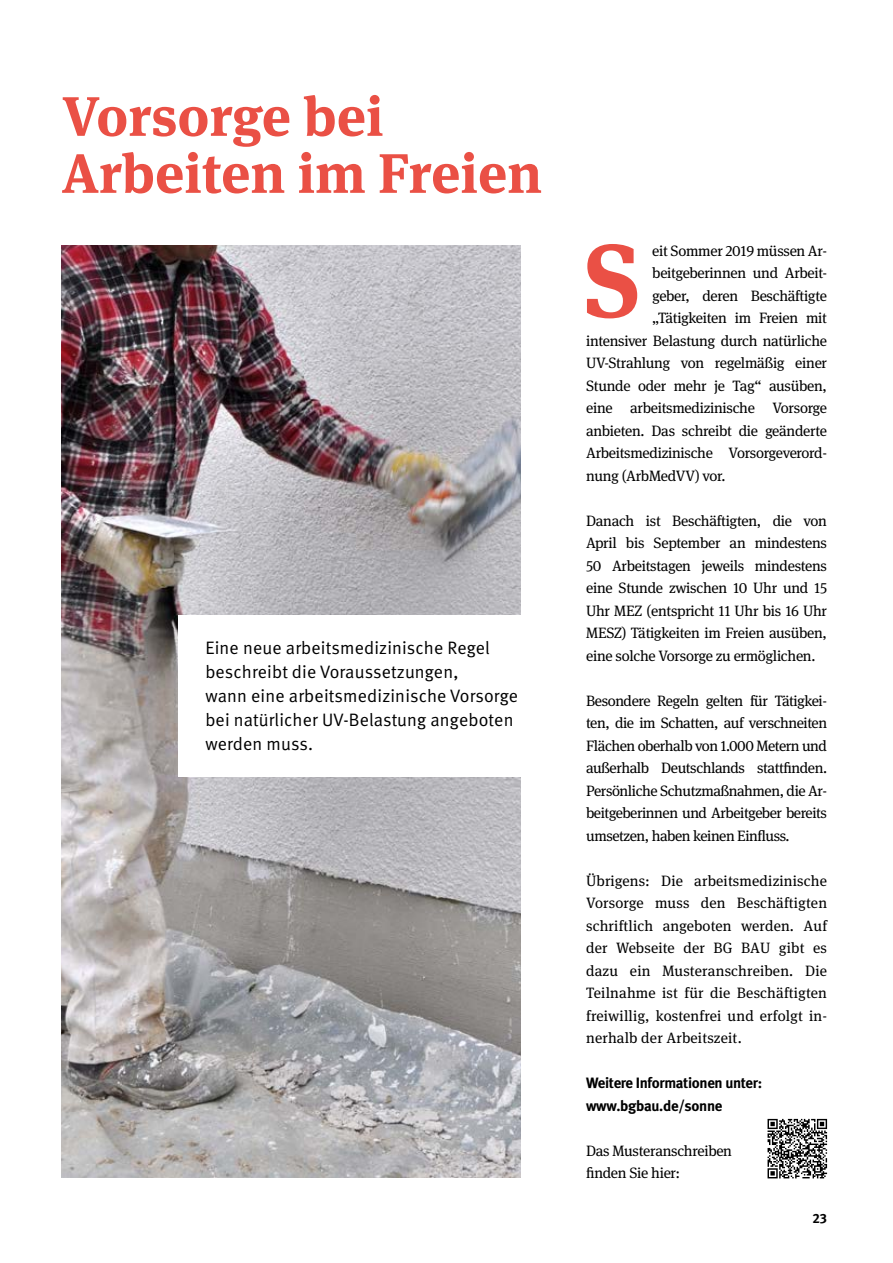
<style>
.page{position:relative;width:893px;height:1263px;background:#fff}
.page>*{position:absolute;margin:0;border:0;box-sizing:border-box;transform-origin:0 0}
.t1{font:700 103.35px "DGUV Meta Serif";color:#ea5045}
.t2{font:700 55.5px/57px "DGUV Meta Serif";color:#ea5045}
.t3{font:18px/24px "DGUV Meta";letter-spacing:.01em;color:#000}
.t4{font:15px/22.5px "DGUV Meta Serif";letter-spacing:-.02em;color:#000}
.t5{font:15px "DGUV Meta Serif";letter-spacing:.01em;color:#000}
.t6{font:700 15px/22.5px "DGUV Meta";letter-spacing:-.02em;color:#000}
.t7{font:700 13.5px "DGUV Meta";color:#000}
</style>
<div class="page">
<img style="left:62px;top:246px;width:458px;height:931px">
<div style="left:179px;top:615px;width:355px;height:161px;background:#fff"></div>
<svg style="left:767px;top:1119px;width:60px;height:59px"></svg>
<h3 class="t2" style="left:62px;top:89px;width:482px">Vorsorge bei<br>Arbeiten im Freien</h3>
<p class="t3" style="left:205px;top:636px;width:314px">Eine neue arbeitsmedizinische Regel beschreibt die Voraussetzungen,<br>wann eine arbeitsmedizinische Vorsorge bei natürlicher UV-Belastung angeboten werden muss.</p>
<p class="t1" style="left:584px;top:218px;width:58px">S</p>
<p class="t4" style="left:652px;top:240px;width:176px">eit Sommer 2019 müssen Ar&shy;beitgeberinnen und Arbeit-</p>
<p class="t4" style="left:586px;top:285px;width:242px;text-align:right">geber, deren Beschäftigte „Tätigkeiten im Freien mit<br>intensiver Belastung durch natürliche UV-Strahlung von regelmäßig einer Stunde oder mehr je Tag“ ausüben, eine arbeitsmedizinische Vorsorge anbieten. Das schreibt die geänderte</p>
<p class="t4" style="left:586px;top:465px;width:141px">nung (ArbMedVV) vor.</p>
<p class="t4" style="left:586px;top:510px;width:242px;text-align:justify">Danach ist Beschäftigten, die von April bis September an mindestens 50 Arbeitstagen jeweils mindestens eine Stunde zwischen 10 Uhr und 15<br>Uhr MEZ (entspricht 11 Uhr bis 16 Uhr MESZ) Tätigkeiten im Freien ausüben, eine solche Vorsorge zu ermöglichen.</p>
<p class="t4" style="left:586px;top:442px;width:242px">Arbeitsmedizinische Vorsorgeverord-</p>
<p class="t4" style="left:586px;top:690px;width:242px">Besondere Regeln gelten für Tätigkei-</p>
<p class="t4" style="left:586px;top:712px;width:242px;text-align:justify">ten, die im Schatten, auf verschneiten Flächen oberhalb von 1.000 Metern und außerhalb Deutschlands stattfinden.</p>
<p class="t4" style="left:586px;top:802px;width:242px">beitgeberinnen und Arbeitgeber bereits umsetzen, haben keinen Einfluss.</p>
<p class="t4" style="left:586px;top:870px;width:242px;text-align:justify">Übrigens: Die arbeitsmedizinische Vorsorge muss den Beschäftigten schriftlich angeboten werden. Auf der Webseite der BG BAU gibt es dazu ein Musteranschreiben. Die Teilnahme ist für die Beschäftigten</p>
<p class="t5" style="left:586px;top:1029px;width:157px">nerhalb der Arbeitszeit.</p>
<p class="t6" style="left:586px;top:1072px;width:178px">Weitere Informationen unter: www.bgbau.de/sonne</p>
<p class="t4" style="left:586px;top:1140px;width:147px">Das Musteranschreiben finden Sie hier:</p>
<p class="t4" style="left:586px;top:780px;width:242px">Persönliche Schutzmaßnahmen, die Ar-</p>
<p class="t5" style="left:586px;top:1007px;width:242px">freiwillig, kostenfrei und erfolgt in-</p>
<p class="t7" style="left:812px;top:1210px;width:16px">23</p>
</div>
